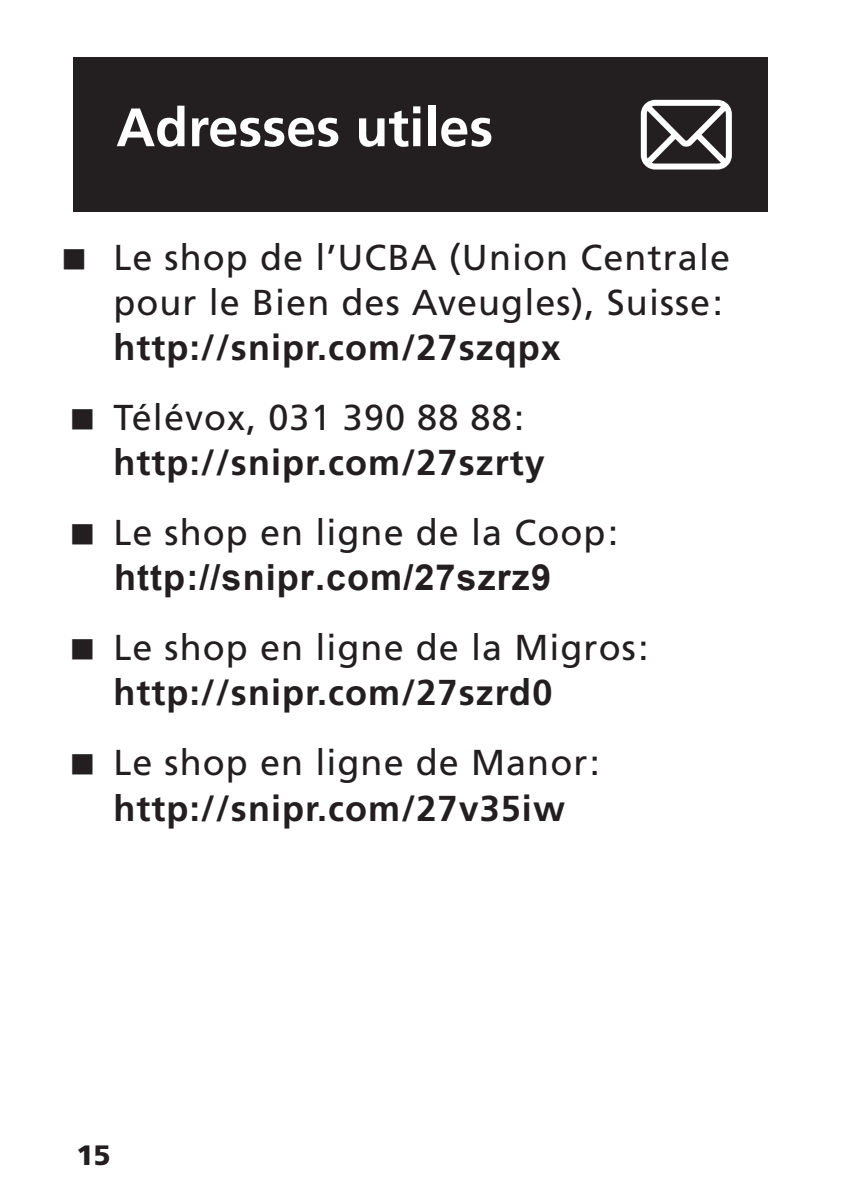
<style>
.page{position:relative;width:842px;height:1191px;background:#fff}
.page>*{position:absolute;margin:0;border:0;box-sizing:border-box;transform-origin:0 0}
.Titre_contenu_bandea{font:700 54px "Frutiger LT Std";color:#fff}
.Paragraphe{font:36px/45px "Frutiger LT Std";letter-spacing:.03em;color:#231f20}
.Paragraphe-2{font:700 36px/45px "Frutiger LT Std";letter-spacing:.03em;color:#231f20}
.Paragraphe-3{font:700 36px/45px "Arial";letter-spacing:.03em;color:#231f20}
.t1{font:900 28px "Frutiger LT Std";color:#231f20}
.s1{font-weight:700}
.s2{font-weight:400}
.s3{font-family:"Frutiger LT Std";font-weight:400}
</style>
<div class="page">
<div style="left:74px;top:57px;width:694px;height:154px;background:#231f20"></div>
<svg style="left:641px;top:100px;width:91px;height:69px"></svg>
<h1 class="Titre_contenu_bandea" style="left:116px;top:96px;width:379px">Adresses utiles</h1>
<p class="Paragraphe" style="left:113px;top:235px;width:618px">Le shop de l’UCBA (Union Centrale pour le Bien des Aveugles), Suisse: <span class="s1">http://snipr.com/27szqpx</span></p>
<p class="Paragraphe-2" style="left:113px;top:395px;width:433px"><span class="s2">Télévox, 031 390 88 88: </span>http://snipr.com/27szrty</p>
<p class="Paragraphe-3" style="left:113px;top:511px;width:506px"><span class="s3">Le shop en ligne de la Coop: </span>http://snipr.com/27szrz9</p>
<p class="Paragraphe" style="left:113px;top:625px;width:536px">Le shop en ligne de la Migros: <span class="s1">http://snipr.com/27szrd0</span></p>
<p class="Paragraphe-2" style="left:113px;top:739px;width:488px;line-height:46px"><span class="s2">Le shop en ligne de Manor: </span>http://snipr.com/27v35iw</p>
<p class="t1" style="left:76px;top:1137px;width:36px">15</p>
</div>
